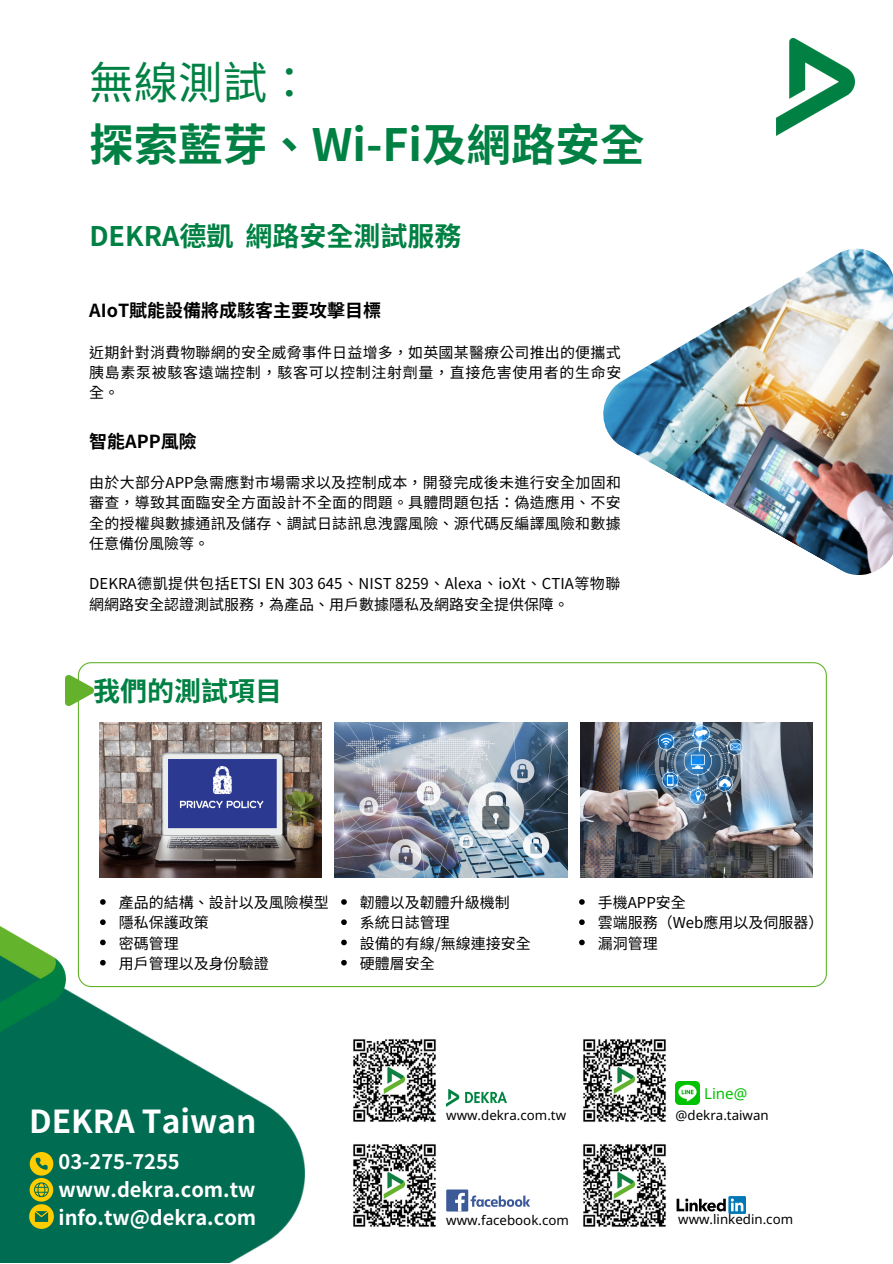
<style>
.page{position:relative;width:893px;height:1264px;background:#fff}
.page>*{position:absolute;margin:0;border:0;box-sizing:border-box;transform-origin:0 0}
.t1{font:700 44.55px "Noto Sans TC";color:#008143}
.t2{font:44.55px "Noto Sans TC";color:#008143}
.t3{font:700 31.65px "Noto Sans TC";color:#fff}
.t4{font:700 27px "Noto Sans TC";color:#008143}
.t5{font:700 20.1px "Noto Sans TC";color:#fff}
.t6{font:700 18px "Noto Sans TC";color:#000}
.t7{font:15.15px "Noto Sans";color:#00c300}
.t8{font:15px/20.2px "Noto Sans TC";color:#000;text-align:justify}
.t9{font:13.35px "Noto Sans";color:#000}
</style>
<div class="page">
<img style="left:603px;top:248px;width:289px;height:327px">
<img style="left:0;top:833px;width:304px;height:429px">
<svg style="left:78px;top:662px;width:748px;height:325px"></svg>
<img style="left:66px;top:675px;width:27px;height:30px">
<img style="left:580px;top:722px;width:232px;height:155px">
<img style="left:334px;top:722px;width:233px;height:155px">
<img style="left:100px;top:722px;width:221px;height:155px">
<svg style="left:100px;top:899px;width:6px;height:5px"></svg>
<svg style="left:100px;top:919px;width:6px;height:6px"></svg>
<svg style="left:100px;top:939px;width:6px;height:6px"></svg>
<svg style="left:100px;top:959px;width:6px;height:6px"></svg>
<svg style="left:579px;top:899px;width:5px;height:5px"></svg>
<svg style="left:579px;top:919px;width:5px;height:6px"></svg>
<svg style="left:579px;top:939px;width:5px;height:6px"></svg>
<svg style="left:341px;top:899px;width:6px;height:5px"></svg>
<svg style="left:341px;top:919px;width:6px;height:6px"></svg>
<svg style="left:341px;top:939px;width:6px;height:6px"></svg>
<svg style="left:341px;top:959px;width:6px;height:6px"></svg>
<img style="left:0;top:908px;width:66px;height:157px">
<img style="left:353px;top:1039px;width:83px;height:83px">
<img style="left:353px;top:1144px;width:83px;height:83px">
<img style="left:583px;top:1039px;width:83px;height:83px">
<img style="left:583px;top:1144px;width:83px;height:83px">
<img style="left:446px;top:1089px;width:60px;height:17px">
<img style="left:675px;top:1081px;width:24px;height:23px">
<div style="left:446px;top:1189px;width:22px;height:22px;background:#3d5a98"></div>
<svg style="left:455px;top:1192px;width:75px;height:19px"></svg>
<svg style="left:728px;top:1195px;width:18px;height:18px"></svg>
<svg style="left:676px;top:1198px;width:67px;height:13px"></svg>
<img style="left:776px;top:38px;width:78px;height:97px">
<svg style="left:29px;top:1151px;width:25px;height:77px;background:#8ea124"></svg>
<p class="t2" style="left:89px;top:47px;width:224px">無線測試：</p>
<p class="t1" style="left:89px;top:109px;width:556px">探索藍芽、Wi-Fi及網路安全</p>
<p class="t4" style="left:89px;top:214px;width:373px">DEKRA德凱網路安全測試服務</p>
<p class="t6" style="left:89px;top:296px;width:293px">AIoT賦能設備將成駭客主要攻擊目標</p>
<p class="t8" style="left:89px;top:341px;width:533px">近期針對消費物聯網的安全威脅事件日益增多，如英國某醫療公司推出的便攜式胰島素泵被駭客遠端控制，駭客可以控制注射劑量，直接危害使用者的生命安全。</p>
<p class="t6" style="left:89px;top:427px;width:109px">智能APP風險</p>
<p class="t8" style="left:89px;top:471px;width:533px">由於大部分APP急需應對市場需求以及控制成本，開發完成後未進行安全加固和審查，導致其面臨安全方面設計不全面的問題。具體問題包括：偽造應用、不安全的授權與數據通訊及儲存、調試日誌訊息洩露風險、源代碼反編譯風險和數據任意備份風險等。</p>
<p class="t8" style="left:89px;top:572px;width:532px">DEKRA德凱提供包括ETSI EN 303 645、NIST 8259、Alexa、ioXt、CTIA等物聯網網路安全認證測試服務，為產品、用戶數據隱私及網路安全提供保障。</p>
<p class="t4" style="left:93px;top:670px;width:182px">我們的測試項目</p>
<p class="t8" style="left:119px;top:891px;width:211px">產品的結構、設計以及風險模型</p>
<p class="t8" style="left:119px;top:911px;width:91px">隱私保護政策</p>
<p class="t8" style="left:119px;top:932px;width:61px">密碼管理</p>
<p class="t8" style="left:119px;top:952px;width:151px">用戶管理以及身份驗證</p>
<p class="t8" style="left:360px;top:891px;width:151px">韌體以及韌體升級機制</p>
<p class="t8" style="left:360px;top:911px;width:91px">系統日誌管理</p>
<p class="t8" style="left:360px;top:932px;width:172px">設備的有線/無線連接安全</p>
<p class="t8" style="left:360px;top:952px;width:76px">硬體層安全</p>
<p class="t8" style="left:597px;top:891px;width:89px">手機APP安全</p>
<p class="t8" style="left:597px;top:911px;width:227px">雲端服務（Web應用以及伺服器）</p>
<p class="t8" style="left:597px;top:932px;width:61px">漏洞管理</p>
<p class="t3" style="left:29px;top:1096px;width:229px">DEKRA Taiwan</p>
<p class="t5" style="left:59px;top:1145px;width:123px">03-275-7255</p>
<p class="t5" style="left:59px;top:1173px;width:198px">www.dekra.com.tw</p>
<p class="t5" style="left:59px;top:1201px;width:199px">info.tw@dekra.com</p>
<p class="t7" style="left:704px;top:1082px;width:45px">Line@</p>
<p class="t9" style="left:446px;top:1105px;width:121px">www.dekra.com.tw</p>
<p class="t9" style="left:675px;top:1105px;width:95px">@dekra.taiwan</p>
<p class="t9" style="left:446px;top:1210px;width:124px">www.facebook.com</p>
<p class="t9" style="left:678px;top:1209px;width:116px">www.linkedin.com</p>
</div>
